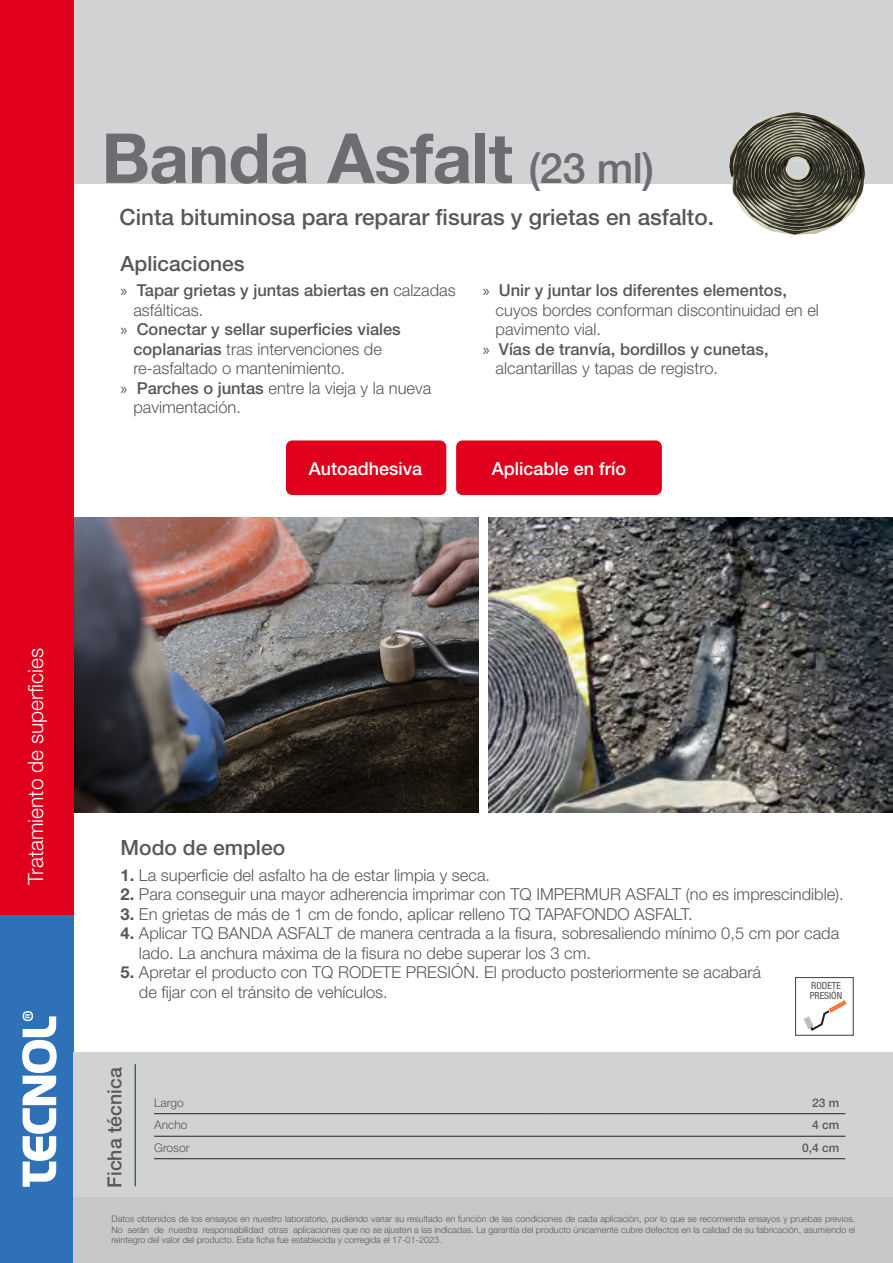
<style>
.page{position:relative;width:893px;height:1263px;background:#fff}
.page>*{position:absolute;margin:0;border:0;box-sizing:border-box;transform-origin:0 0}
.TITOLS{font:700 69px "Helvetica Neue";letter-spacing:-.01em;color:#6c6d70}
.TITOLS-2{font:500 22.5px "Helvetica Neue";color:#57585a}
.TITOLS-3{font:500 21px "Helvetica Neue";color:#57585a}
.t1{font:300 21px "Helvetica Neue";color:#fff}
.TITOLS-4{font:500 19.5px "Helvetica Neue";color:#57585a}
.TITOLS-5{font:500 18px "Helvetica Neue";color:#fff}
.TITOLS-6{font:300 16.5px/19.5px "Helvetica Neue";color:#57585a}
.t2{font:500 16.5px/19.5px "Helvetica Neue";color:#57585a}
.TITOLS-7{font:300 12px "Helvetica Neue";color:#57585a}
.TITOLS-8{font:500 12px "Helvetica Neue";color:#57585a}
.t3{font:condensed 9.9px/9.9px "Helvetica Neue LT Std";color:#4c4f50}
.t4{font:300 9px/10.5px "Helvetica Neue";color:#57585a;text-align:justify}
.s1{font-weight:500;font-size:42px}
.s2{font-family:"Myriad Pro";font-weight:400}
.s3{font-weight:300}
.s4{font-weight:500}
.s5{font-weight:700}
</style>
<div class="page">
<div style="left:74px;top:0;width:819px;height:184px;background:#d1d2d4"></div>
<img style="left:74px;top:518px;width:404px;height:295px">
<img style="left:488px;top:518px;width:405px;height:295px">
<div style="left:456px;top:440px;width:206px;height:55px;background:#e0001d;border-radius:6px"></div>
<div style="left:286px;top:440px;width:160px;height:55px;background:#e0001d;border-radius:6px"></div>
<div style="left:0;top:0;width:74px;height:1263px;background:#e0001d"></div>
<div style="left:0;top:916px;width:74px;height:347px;background:#2f71b7"></div>
<svg style="left:22px;top:1011px;width:35px;height:176px"></svg>
<div style="left:74px;top:1052px;width:819px;height:147px;background:#d1d2d4"></div>
<hr style="left:154px;top:1113px;width:392px;height:1px;background:#231f20">
<hr style="left:546px;top:1113px;width:299px;height:1px;background:#231f20">
<hr style="left:154px;top:1136px;width:392px;height:1px;background:#231f20">
<hr style="left:546px;top:1136px;width:299px;height:1px;background:#231f20">
<hr style="left:154px;top:1158px;width:392px;height:1px;background:#231f20">
<hr style="left:546px;top:1158px;width:299px;height:1px;background:#231f20">
<hr style="left:135px;top:1064px;width:1px;height:122px;background:#231f20">
<div style="left:74px;top:1198px;width:819px;height:65px;background:#c7c8ca"></div>
<img style="left:729px;top:111px;width:137px;height:124px">
<div style="left:795px;top:977px;width:59px;height:59px;border:1px solid #4c4f50"></div>
<svg style="left:804px;top:1000px;width:42px;height:31px"></svg>
<p class="TITOLS" style="left:101px;top:116px;width:554px">Banda Asfalt <span class="s1">(23 ml)</span></p>
<p class="TITOLS-2" style="left:120px;top:203px;width:596px">Cinta bituminosa para reparar fisuras y grietas en asfalto.</p>
<p class="TITOLS-3" style="left:121px;top:251px;width:126px">Aplicaciones</p>
<p class="t2" style="left:133px;top:280px;width:324px;text-indent:-13px"><span class="s2">»</span> Tapar grietas y juntas abiertas en <span class="s3">calzadas asfálticas.</span></p>
<p class="TITOLS-6" style="left:133px;top:319px;width:269px;text-indent:-13px"><span class="s2">»</span> <span class="s4">Conectar y sellar superficies viales coplanarias</span> tras intervenciones de re-asfaltado o mantenimiento.</p>
<p class="TITOLS-6" style="left:133px;top:378px;width:300px;text-indent:-13px"><span class="s2">»</span> <span class="s4">Parches o juntas</span> entre la vieja y la nueva pavimentación.</p>
<p class="TITOLS-6" style="left:496px;top:280px;width:325px;text-indent:-13px"><span class="s2">»</span> <span class="s4">Unir y juntar los diferentes elementos, </span>cuyos bordes conforman discontinuidad en el pavimento vial.</p>
<p class="t2" style="left:496px;top:339px;width:274px;text-indent:-13px"><span class="s2">»</span> Vías de tranvía, bordillos y cunetas, <span class="s3">alcantarillas y tapas de registro.</span></p>
<p class="TITOLS-5" style="left:309px;top:458px;width:115px">Autoadhesiva</p>
<p class="TITOLS-5" style="left:492px;top:458px;width:136px">Aplicable en frío</p>
<p class="t1" style="left:23px;top:884px;width:238px;rotate:-90deg">Tratamiento de superficies</p>
<p class="TITOLS-3" style="left:121px;top:835px;width:166px">Modo de empleo</p>
<p class="TITOLS-6" style="left:121px;top:865px;width:371px"><span class="s5">1.</span> La superficie del asfalto ha de estar limpia y seca.</p>
<p class="TITOLS-6" style="left:121px;top:884px;width:725px"><span class="s5">2.</span> Para conseguir una mayor adherencia imprimar con TQ IMPERMUR ASFALT (no es imprescindible).</p>
<p class="TITOLS-6" style="left:121px;top:904px;width:574px"><span class="s5">3.</span> En grietas de más de 1 cm de fondo, aplicar relleno TQ TAPAFONDO ASFALT.</p>
<p class="TITOLS-6" style="left:139px;top:923px;width:702px;text-indent:-18px"><span class="s5">4.</span> Aplicar TQ BANDA ASFALT de manera centrada a la fisura, sobresaliendo mínimo 0,5 cm por cada lado. La anchura máxima de la fisura no debe superar los 3 cm.</p>
<p class="TITOLS-6" style="left:139px;top:962px;width:624px;text-indent:-18px"><span class="s5">5.</span> Apretar el producto con TQ RODETE PRESIÓN. El producto posteriormente se acabará de fijar con el tránsito de vehículos.</p>
<p class="t3" style="left:810px;top:981px;width:34px">RODETE<br>PRESIÓN</p>
<p class="TITOLS-4" style="left:103px;top:1188px;width:122px;rotate:-90deg">Ficha técnica</p>
<p class="t4" style="left:112px;top:1214px;width:745px">Datos obtenidos de los ensayos en nuestro laboratorio, pudiendo variar su resultado en función de las condiciones de cada aplicación, por lo que se recomienda ensayos y pruebas previos.<br>No serán de nuestra responsabilidad otras aplicaciones que no se ajusten a las indicadas. La garantía del producto únicamente cubre defectos en la calidad de su fabricación, asumiendo el reintegro del valor del producto. Esta ficha fue establecida y corregida el 17-01-2023.</p>
<p class="TITOLS-7" style="left:154px;top:1095px;width:31px">Largo</p>
<p class="TITOLS-8" style="left:812px;top:1095px;width:29px">23 m</p>
<p class="TITOLS-7" style="left:154px;top:1117px;width:35px">Ancho</p>
<p class="TITOLS-8" style="left:812px;top:1117px;width:29px">4 cm</p>
<p class="TITOLS-7" style="left:154px;top:1140px;width:37px">Grosor</p>
<p class="TITOLS-8" style="left:802px;top:1140px;width:39px">0,4 cm</p>
</div>
